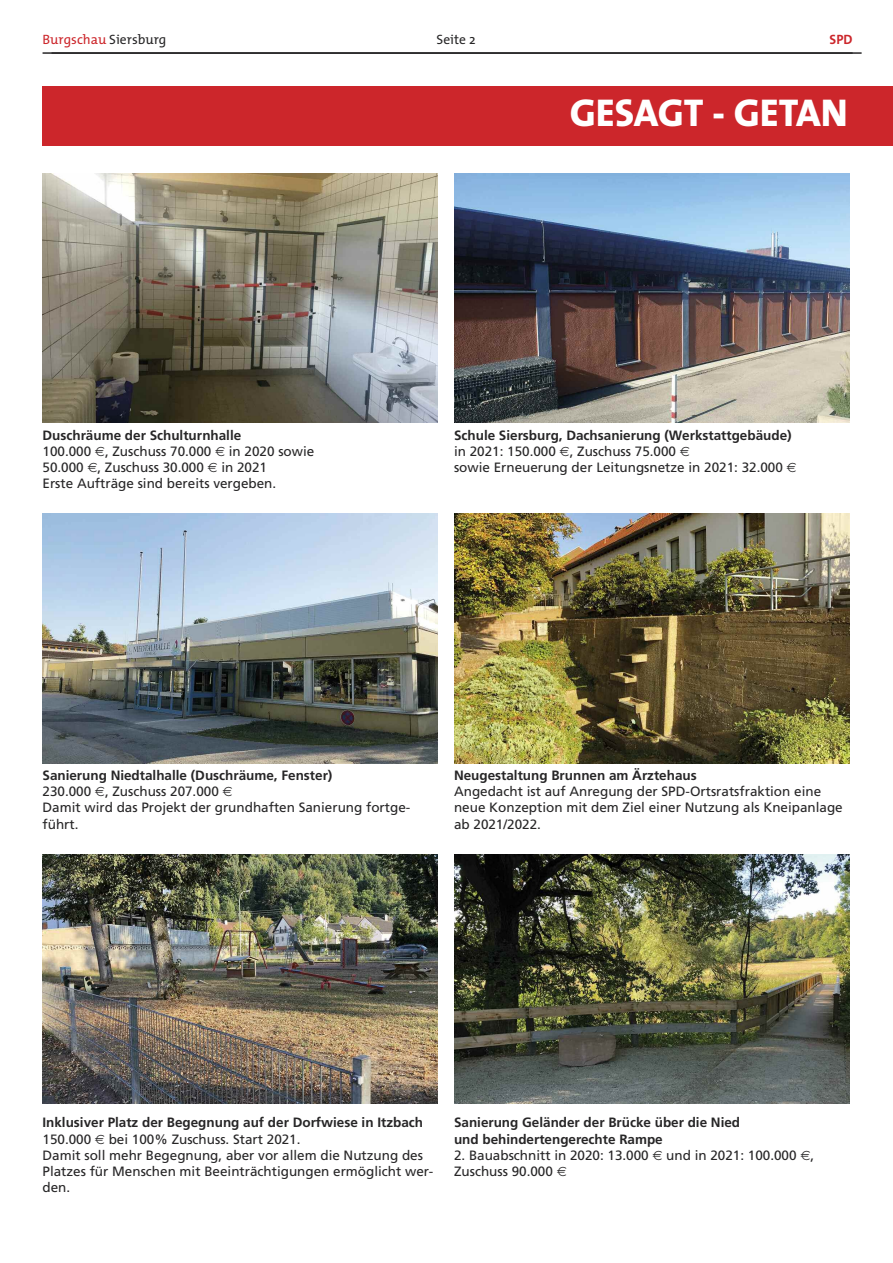
<style>
.page{position:relative;width:893px;height:1263px;background:#fff}
.page>*{position:absolute;margin:0;border:0;box-sizing:border-box;transform-origin:0 0}
.t1{font:800 39px "The Sans";color:#fff}
.t2{font:13.5px/16.2px "Frutiger";color:#272627}
.t3{font:700 13.5px/16.2px "Frutiger";color:#272627}
.t4{font:13.5px "The Mix";color:#cc262b}
.t5{font:13.5px "The Mix";color:#272627}
.t6{font:700 13.5px "The Sans";color:#cc262b}
.s1{color:#272627}
</style>
<div class="page">
<hr style="left:43px;top:52px;width:810px;height:2px;background:#272627">
<hr style="left:52px;top:52px;width:810px;height:2px;background:#272627">
<div style="left:43px;top:87px;width:850px;height:59px;background:#cc262b"></div>
<img style="left:43px;top:174px;width:395px;height:249px">
<img style="left:454px;top:174px;width:395px;height:249px">
<img style="left:43px;top:514px;width:395px;height:249px">
<img style="left:454px;top:514px;width:395px;height:249px">
<img style="left:43px;top:854px;width:395px;height:249px">
<img style="left:454px;top:854px;width:395px;height:249px">
<p class="t4" style="left:43px;top:35px;width:125px">Burgschau <span class="s1">Siersburg</span></p>
<p class="t5" style="left:437px;top:35px;width:40px">Seite 2</p>
<p class="t6" style="left:829px;top:34px;width:25px">SPD</p>
<h1 class="t1" style="left:570px;top:98px;width:280px">GESAGT - GETAN</h1>
<p class="t3" style="left:43px;top:428px;width:200px">Duschräume der Schulturnhalle</p>
<p class="t2" style="left:43px;top:444px;width:170px">100.000 , Zuschuss 70.000</p>
<p class="t2" style="left:229px;top:444px;width:87px">in 2020 sowie</p>
<p class="t2" style="left:43px;top:460px;width:163px">50.000 , Zuschuss 30.000</p>
<p class="t2" style="left:43px;top:460px;width:235px;text-indent:179px">in 2021<br>Erste Aufträge sind bereits vergeben.</p>
<p class="t3" style="left:454px;top:428px;width:339px">Schule Siersburg, Dachsanierung (Werkstattgebäude)</p>
<p class="t2" style="left:454px;top:444px;width:330px">in 2021: 150.000 , Zuschuss 75.000<br>sowie Erneuerung der Leitungsnetze in 2021: 32.000</p>
<p class="t3" style="left:43px;top:768px;width:291px">Sanierung Niedtalhalle (Duschräume, Fenster)</p>
<p class="t2" style="left:43px;top:784px;width:369px">230.000 , Zuschuss 207.000<br>Damit wird das Projekt der grundhaften Sanierung fortge&shy;führt.</p>
<p class="t3" style="left:454px;top:768px;width:244px">Neugestaltung Brunnen am Ärztehaus</p>
<p class="t2" style="left:454px;top:784px;width:390px">Angedacht ist auf Anregung der SPD-Ortsratsfraktion eine neue Konzeption mit dem Ziel einer Nutzung als Kneipanlage ab 2021/2022.</p>
<p class="t3" style="left:43px;top:1116px;width:382px">Inklusiver Platz der Begegnung auf der Dorfwiese in Itzbach</p>
<p class="t2" style="left:43px;top:1132px;width:50px">150.000</p>
<p class="t2" style="left:43px;top:1132px;width:392px;text-indent:66px">bei 100% Zuschuss. Start 2021.<br>Damit soll mehr Begegnung, aber vor allem die Nutzung des Platzes für Menschen mit Beeinträchtigungen ermöglicht wer&shy;den.</p>
<p class="t3" style="left:454px;top:1116px;width:288px">Sanierung Geländer der Brücke über die Nied und behindertengerechte Rampe</p>
<p class="t2" style="left:454px;top:1148px;width:196px">2. Bauabschnitt in 2020: 13.000</p>
<p class="t2" style="left:666px;top:1148px;width:149px">und in 2021: 100.000 ,</p>
<p class="t2" style="left:454px;top:1164px;width:100px">Zuschuss 90.000</p>
</div>
